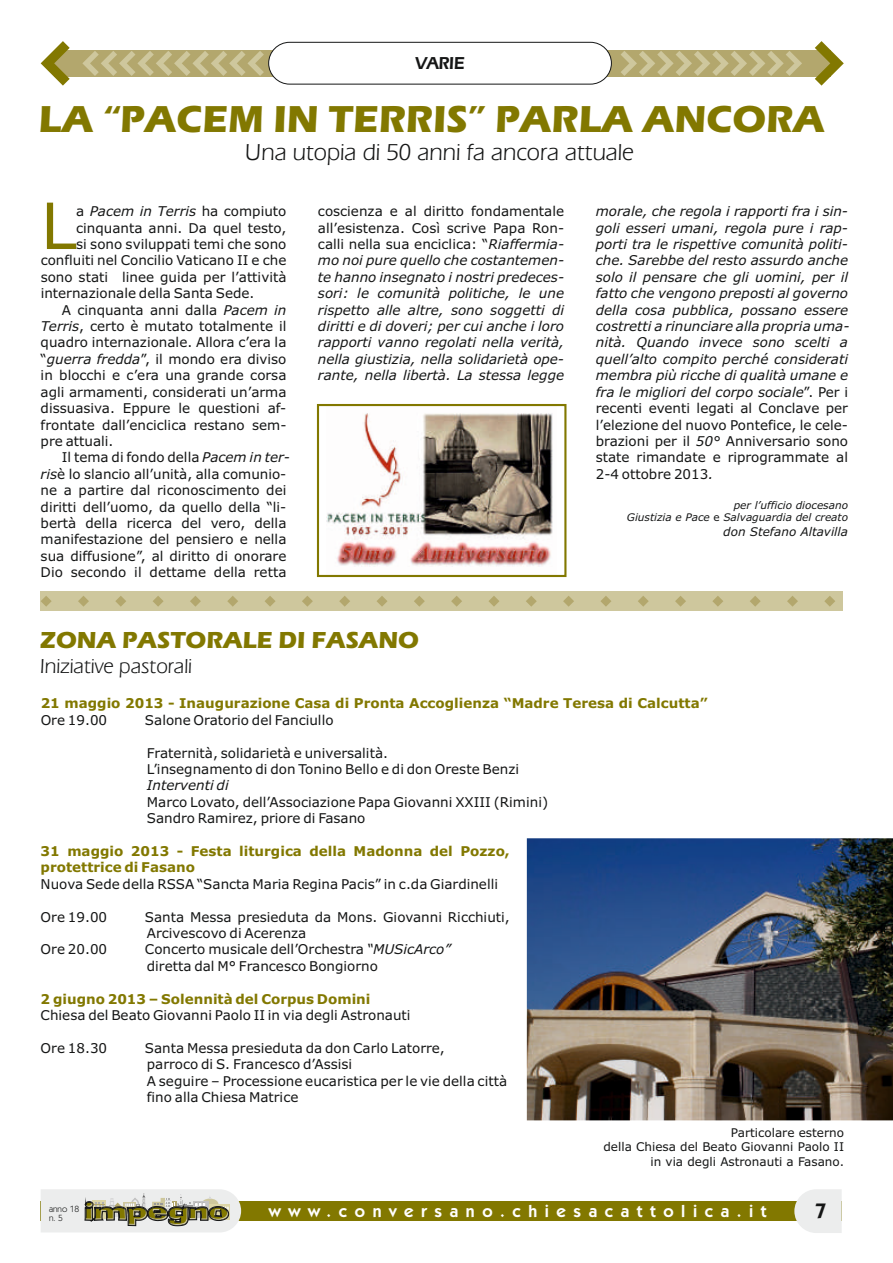
<style>
.page{position:relative;width:893px;height:1263px;background:#fff}
.page>*{position:absolute;margin:0;border:0;box-sizing:border-box;transform-origin:0 0}
.t1{font:63.75px "Verdana";color:#827800}
.t2{font:700 38.85px "Eras ITC";color:#827800}
.t3{font:24px "Eras IT Cby BT";color:#151616}
.t4{font:700 24px "Eras ITC";color:#827800}
.t5{font:21px "Eras IT Cby BT";color:#151616}
.t6{font:600 21px "Kabel IT Cby BT";color:#151616}
.t7{font:600 18px "Eras IT Cby BT";color:#151616}
.t8{font:600 17.25px "Kabel IT Cby BT";letter-spacing:.44em;color:#fff}
.t9{font:13.5px/16.4px "Verdana";color:#151616}
.t10{font:italic 13.5px/16.4px "Verdana";color:#151616;text-align:justify}
.t11{font:700 13.5px/16.4px "Verdana";color:#827800}
.t12{font:12px/14.5px "Verdana";color:#151616;text-align:right}
.t13{font:italic 12px "Verdana";color:#151616}
.t14{font:italic 10.5px/12.8px "Verdana";color:#151616;text-align:right}
.t15{font:9px/8.9px "Kabel IT Cby BT";color:#151616}
.s1{font-style:normal}
.s2{font-style:italic}
</style>
<div class="page">
<div style="left:54px;top:50px;width:776px;height:27px;background:#b3a76d"></div>
<svg style="left:41px;top:41px;width:29px;height:45px"></svg>
<svg style="left:621px;top:51px;width:181px;height:25px"></svg>
<svg style="left:82px;top:51px;width:182px;height:25px"></svg>
<svg style="left:815px;top:41px;width:29px;height:45px"></svg>
<div style="left:268px;top:42px;width:344px;height:42px;background:#fff;border:1px solid #151616;border-radius:21px"></div>
<div style="left:41px;top:1201px;width:801px;height:20px;background:#827800"></div>
<svg style="left:794px;top:1189px;width:48px;height:44px;background:#ecedeb"></svg>
<svg style="left:41px;top:1189px;width:200px;height:43px;background:#c9c8ba"></svg>
<div style="left:41px;top:591px;width:802px;height:20px;background:#cec79d"></div>
<svg style="left:41px;top:596px;width:11px;height:11px"></svg>
<svg style="left:78px;top:596px;width:11px;height:11px"></svg>
<svg style="left:115px;top:596px;width:11px;height:11px"></svg>
<svg style="left:153px;top:596px;width:11px;height:11px"></svg>
<svg style="left:190px;top:596px;width:11px;height:11px"></svg>
<svg style="left:227px;top:596px;width:11px;height:11px"></svg>
<svg style="left:265px;top:596px;width:11px;height:11px"></svg>
<svg style="left:302px;top:596px;width:11px;height:11px"></svg>
<svg style="left:339px;top:596px;width:11px;height:11px"></svg>
<svg style="left:376px;top:596px;width:11px;height:11px"></svg>
<svg style="left:414px;top:596px;width:11px;height:11px"></svg>
<svg style="left:451px;top:596px;width:11px;height:11px"></svg>
<svg style="left:488px;top:596px;width:11px;height:11px"></svg>
<svg style="left:526px;top:596px;width:11px;height:11px"></svg>
<svg style="left:563px;top:596px;width:11px;height:11px"></svg>
<svg style="left:600px;top:596px;width:11px;height:11px"></svg>
<svg style="left:638px;top:596px;width:11px;height:11px"></svg>
<svg style="left:675px;top:596px;width:11px;height:11px"></svg>
<svg style="left:712px;top:596px;width:11px;height:11px"></svg>
<svg style="left:750px;top:596px;width:11px;height:11px"></svg>
<svg style="left:787px;top:596px;width:11px;height:11px"></svg>
<svg style="left:824px;top:596px;width:11px;height:11px"></svg>
<img style="left:327px;top:413px;width:226px;height:154px">
<div style="left:317px;top:404px;width:249px;height:173px;border:2px solid #827800"></div>
<img style="left:527px;top:838px;width:366px;height:282px">
<h3 class="t7" style="left:416px;top:55px;width:51px">VARIE</h3>
<h2 class="t2" style="left:39px;top:105px;width:787px">LA “PACEM IN TERRIS” PARLA ANCORA</h2>
<h3 class="t3" style="left:245px;top:141px;width:391px">Una utopia di 50 anni fa ancora attuale</h3>
<h1 class="t1" style="left:41px;top:200px;width:37px">L</h1>
<p class="t10" style="left:76px;top:204px;width:212px"><span class="s1">a</span> Pacem in Terris <span class="s1">ha compiuto</span></p>
<p class="t9" style="left:76px;top:221px;width:212px">cinquanta anni. Da quel testo,</p>
<p class="t9" style="left:76px;top:237px;width:212px">si sono sviluppati temi che sono</p>
<p class="t9" style="left:41px;top:253px;width:247px">confluiti nel Concilio Vaticano II e che</p>
<p class="t9" style="left:41px;top:270px;width:247px">sono stati linee guida per l’attività</p>
<p class="t9" style="left:41px;top:286px;width:215px">internazionale della Santa Sede.</p>
<p class="t9" style="left:62px;top:303px;width:226px">A cinquanta anni dalla <span class="s2">Pacem in</span></p>
<p class="t9" style="left:41px;top:319px;width:247px"><span class="s2">Terris</span>, certo è mutato totalmente il</p>
<p class="t9" style="left:41px;top:335px;width:247px">quadro internazionale. Allora c’era la</p>
<p class="t9" style="left:41px;top:352px;width:247px">“<span class="s2">guerra fredda</span>”, il mondo era diviso</p>
<p class="t9" style="left:41px;top:368px;width:247px">in blocchi e c’era una grande corsa</p>
<p class="t9" style="left:41px;top:385px;width:247px">agli armamenti, considerati un’arma</p>
<p class="t9" style="left:41px;top:401px;width:247px">dissuasiva. Eppure le questioni af-</p>
<p class="t9" style="left:41px;top:418px;width:247px">frontate dall’enciclica restano sem-</p>
<p class="t9" style="left:41px;top:434px;width:74px">pre attuali.</p>
<p class="t9" style="left:62px;top:450px;width:230px">Il tema di fondo della <span class="s2">Pacem in ter-</span></p>
<p class="t9" style="left:41px;top:467px;width:247px"><span class="s2">ris</span>è lo slancio all’unità, alla comunio-</p>
<p class="t9" style="left:41px;top:483px;width:247px">ne a partire dal riconoscimento dei</p>
<p class="t9" style="left:41px;top:500px;width:247px">diritti dell’uomo, da quello della “li-</p>
<p class="t9" style="left:41px;top:516px;width:247px">bertà della ricerca del vero, della</p>
<p class="t9" style="left:41px;top:532px;width:247px">manifestazione del pensiero e nella</p>
<p class="t9" style="left:41px;top:549px;width:247px">sua diffusione”, al diritto di onorare</p>
<p class="t9" style="left:41px;top:565px;width:247px">Dio secondo il dettame della retta</p>
<p class="t10" style="left:318px;top:204px;width:248px"><span class="s1">coscienza e al diritto fondamentale all’esistenza. Così scrive Papa Ron&shy;calli nella sua enciclica: “</span>Riaffermia&shy;mo noi pure quello che costantemen&shy;te hanno insegnato i nostri predeces&shy;sori: le comunità politiche, le une rispetto alle altre, sono soggetti di diritti e di doveri; per cui anche i loro rapporti vanno regolati nella verità, nella giustizia, nella solidarietà ope&shy;rante, nella libertà. La stessa legge</p>
<p class="t10" style="left:596px;top:204px;width:255px">morale, che regola i rapporti fra i sin&shy;goli esseri umani, regola pure i rap&shy;porti tra le rispettive comunità politi&shy;che. Sarebbe del resto assurdo anche solo il pensare che gli uomini, per il fatto che vengono preposti al governo della cosa pubblica, possano essere costretti a rinunciare alla propria uma&shy;nità. Quando invece sono scelti a quell’alto compito perché considerati membra più ricche di qualità umane e fra le migliori del corpo sociale<span class="s1">”. Per i recenti eventi legati al Conclave per l’elezione del nuovo Pontefice, le cele&shy;brazioni per il</span> 50° <span class="s1">Anniversario sono state rimandate e riprogrammate al 2-4 ottobre 2013</span>.</p>
<p class="t14" style="left:627px;top:499px;width:223px">per l’ufficio diocesano<br>Giustizia e Pace <span class="s1">e</span> Salvaguardia del creato</p>
<p class="t13" style="left:723px;top:526px;width:126px">don Stefano Altavilla</p>
<h3 class="t4" style="left:40px;top:631px;width:380px">ZONA PASTORALE DI FASANO</h3>
<h3 class="t5" style="left:40px;top:657px;width:153px">Iniziative pastorali</h3>
<p class="t11" style="left:41px;top:696px;width:668px">21 maggio 2013 - Inaugurazione Casa di Pronta Accoglienza “Madre Teresa di Calcutta”</p>
<p class="t9" style="left:41px;top:713px;width:68px">Ore 19.00</p>
<p class="t9" style="left:145px;top:713px;width:190px">Salone Oratorio del Fanciullo</p>
<p class="t9" style="left:147px;top:745px;width:374px">Fraternità, solidarietà e universalità.<br>L’insegnamento di don Tonino Bello e di don Oreste Benzi</p>
<p class="t10" style="left:147px;top:778px;width:83px">Interventi di</p>
<p class="t9" style="left:147px;top:795px;width:403px">Marco Lovato, dell’Associazione Papa Giovanni XXIII (Rimini)<br>Sandro Ramirez, priore di Fasano</p>
<p class="t11" style="left:41px;top:844px;width:471px">31 maggio 2013 - Festa liturgica della Madonna del Pozzo, protettrice di Fasano</p>
<p class="t9" style="left:41px;top:877px;width:459px">Nuova Sede della RSSA “Sancta Maria Regina Pacis” in c.da Giardinelli</p>
<p class="t9" style="left:41px;top:910px;width:68px">Ore 19.00</p>
<p class="t9" style="left:145px;top:910px;width:366px">Santa Messa presieduta da Mons. Giovanni Ricchiuti,<br>Arcivescovo di Acerenza</p>
<p class="t9" style="left:41px;top:942px;width:68px">Ore 20.00</p>
<p class="t9" style="left:145px;top:942px;width:307px">Concerto musicale dell’Orchestra <span class="s2">“MUSicArco” </span>diretta dal M° Francesco Bongiorno</p>
<p class="t11" style="left:41px;top:992px;width:331px">2 giugno 2013 – Solennità del Corpus Domini</p>
<p class="t9" style="left:41px;top:1008px;width:371px">Chiesa del Beato Giovanni Paolo II in via degli Astronauti</p>
<p class="t9" style="left:41px;top:1041px;width:68px">Ore 18.30</p>
<p class="t9" style="left:145px;top:1041px;width:364px">Santa Messa presieduta da don Carlo Latorre,<br>parroco di S. Francesco d’Assisi<br>A seguire – Processione eucaristica per le vie della città fino alla Chiesa Matrice</p>
<p class="t15" style="left:49px;top:1205px;width:32px">anno 18 n. 5</p>
<p class="t12" style="left:603px;top:1126px;width:242px">Particolare esterno<br>della Chiesa del Beato Giovanni Paolo II in via degli Astronauti a Fasano.</p>
<p class="t8" style="left:269px;top:1204px;width:499px">www.conversano.chiesacattolica.it</p>
<h3 class="t6" style="left:815px;top:1202px;width:13px">7</h3>
</div>
